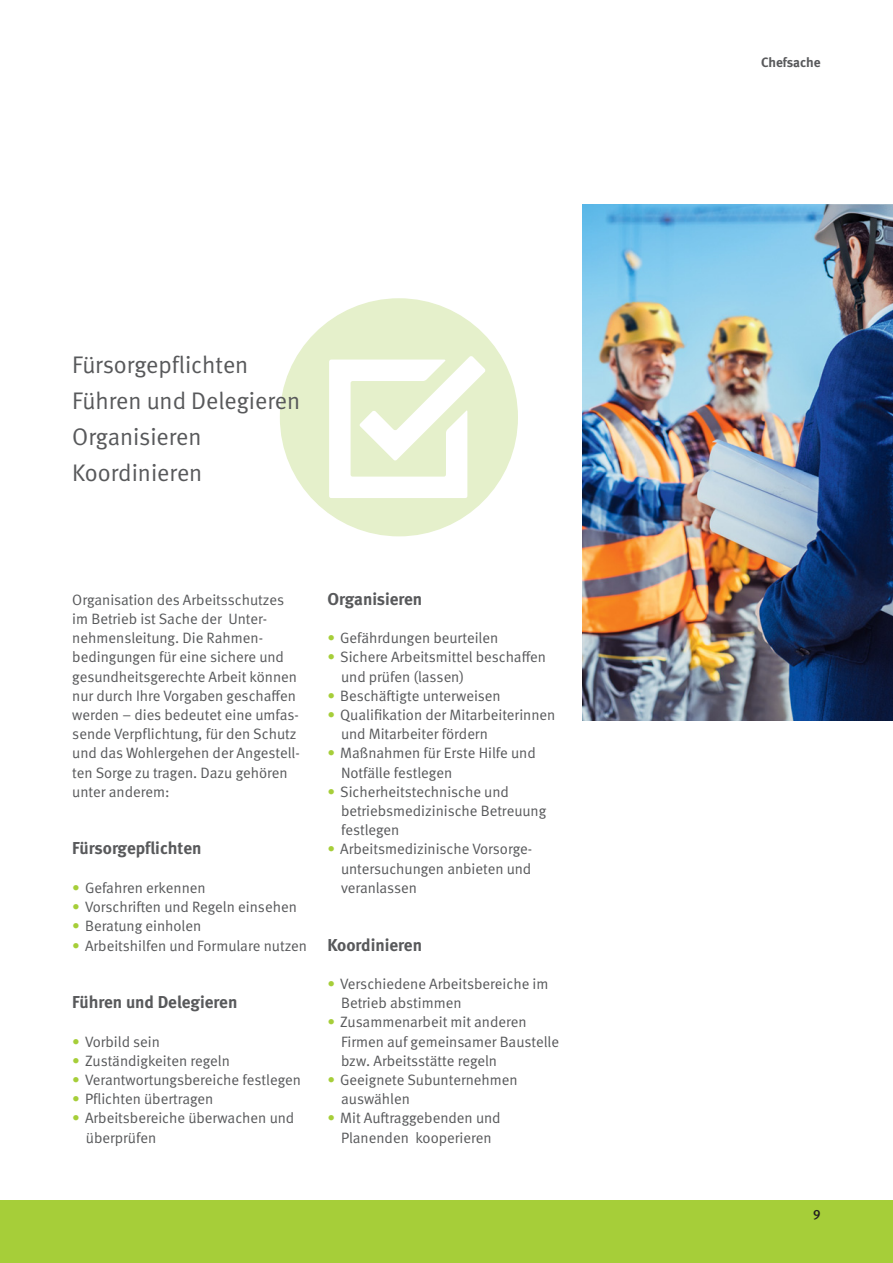
<style>
.page{position:relative;width:893px;height:1263px;background:#fff}
.page>*{position:absolute;margin:0;border:0;box-sizing:border-box;transform-origin:0 0}
.t1{font:24px/36px "DGUV Meta";color:#58595b}
.t2{font:700 17.25px "DGUV Meta";color:#58595b}
.t3{font:15px/19.2px "DGUV Meta";color:#58595b}
.t4{font:700 13.5px "DGUV Meta";color:#58595b}
.t5{font:500 13.5px "DGUV Meta";color:#231f20}
.s1{color:#a6ce39}
</style>
<div class="page">
<img style="left:583px;top:204px;width:310px;height:516px">
<div style="left:0;top:1200px;width:893px;height:63px;background:#a6ce39"></div>
<div style="left:280px;top:298px;width:238px;height:238px;background:#e5f0cb;border-radius:50%"></div>
<h1 class="t1" style="left:72px;top:349px;width:229px">Fürsorgepflichten<br>Führen und Delegieren<br>Organisieren<br>Koordinieren</h1>
<p class="t3" style="left:72px;top:591px;width:229px">Organisation des Arbeitsschutzes im Betrieb ist Sache der Unter&shy;nehmensleitung. Die Rahmen&shy;bedingungen für eine sichere und gesundheitsgerechte Arbeit können nur durch Ihre Vorgaben geschaffen werden – dies bedeutet eine umfas&shy;sende Verpflichtung, für den Schutz und das Wohlergehen der Angestell&shy;ten Sorge zu tragen. Dazu gehören unter anderem:</p>
<p class="t2" style="left:72px;top:842px;width:131px">Fürsorgepflichten</p>
<p class="t3" style="left:72px;top:879px;width:135px"><span class="s1">•</span> Gefahren erkennen</p>
<p class="t3" style="left:72px;top:898px;width:226px"><span class="s1">•</span> Vorschriften und Regeln einsehen</p>
<p class="t3" style="left:72px;top:918px;width:131px"><span class="s1">•</span> Beratung einholen</p>
<p class="t3" style="left:72px;top:937px;width:236px"><span class="s1">•</span> Arbeitshilfen und Formulare nutzen</p>
<p class="t2" style="left:72px;top:996px;width:167px">Führen und Delegieren</p>
<p class="t3" style="left:72px;top:1033px;width:89px"><span class="s1">•</span> Vorbild sein</p>
<p class="t3" style="left:72px;top:1052px;width:159px"><span class="s1">•</span> Zuständigkeiten regeln</p>
<p class="t3" style="left:72px;top:1071px;width:230px"><span class="s1">•</span> Verantwortungsbereiche festlegen</p>
<p class="t3" style="left:72px;top:1090px;width:143px"><span class="s1">•</span> Pflichten übertragen</p>
<p class="t3" style="left:86px;top:1110px;width:210px;text-indent:-14px"><span class="s1">•</span> Arbeitsbereiche überwachen und überprüfen</p>
<p class="t2" style="left:327px;top:592px;width:96px">Organisieren</p>
<p class="t3" style="left:327px;top:630px;width:172px"><span class="s1">•</span> Gefährdungen beurteilen</p>
<p class="t3" style="left:341px;top:649px;width:206px;text-indent:-14px"><span class="s1">•</span> Sichere Arbeitsmittel beschaffen und prüfen (lassen)</p>
<p class="t3" style="left:327px;top:687px;width:175px"><span class="s1">•</span> Beschäftigte unterweisen</p>
<p class="t3" style="left:341px;top:706px;width:216px;text-indent:-14px"><span class="s1">•</span> Qualifikation der Mitarbeiterinnen und Mitarbeiter fördern</p>
<p class="t3" style="left:341px;top:745px;width:196px;text-indent:-14px"><span class="s1">•</span> Maßnahmen für Erste Hilfe und<br>Notfälle festlegen</p>
<p class="t3" style="left:341px;top:783px;width:207px;text-indent:-14px"><span class="s1">•</span> Sicherheitstechnische und betriebsmedizinische Betreuung festlegen</p>
<p class="t3" style="left:341px;top:841px;width:193px;text-align:justify;text-indent:-14px"><span class="s1">•</span> Arbeitsmedizinische Vorsorge&shy;untersuchungen anbieten und veranlassen</p>
<p class="t2" style="left:327px;top:938px;width:96px">Koordinieren</p>
<p class="t3" style="left:341px;top:975px;width:209px;text-indent:-14px"><span class="s1">•</span> Verschiedene Arbeitsbereiche im<br>Betrieb abstimmen</p>
<p class="t3" style="left:341px;top:1014px;width:220px;text-indent:-14px"><span class="s1">•</span> Zusammenarbeit mit anderen<br>Firmen auf gemeinsamer Baustelle bzw. Arbeitsstätte regeln</p>
<p class="t3" style="left:341px;top:1071px;width:178px;text-indent:-14px"><span class="s1">•</span> Geeignete Subunternehmen auswählen</p>
<p class="t3" style="left:327px;top:1110px;width:175px;text-align:center"><span class="s1">•</span> Mit Auftraggebenden und<br>Planenden kooperieren</p>
<p class="t4" style="left:761px;top:57px;width:61px">Chefsache</p>
<p class="t5" style="left:813px;top:1209px;width:9px">9</p>
</div>
